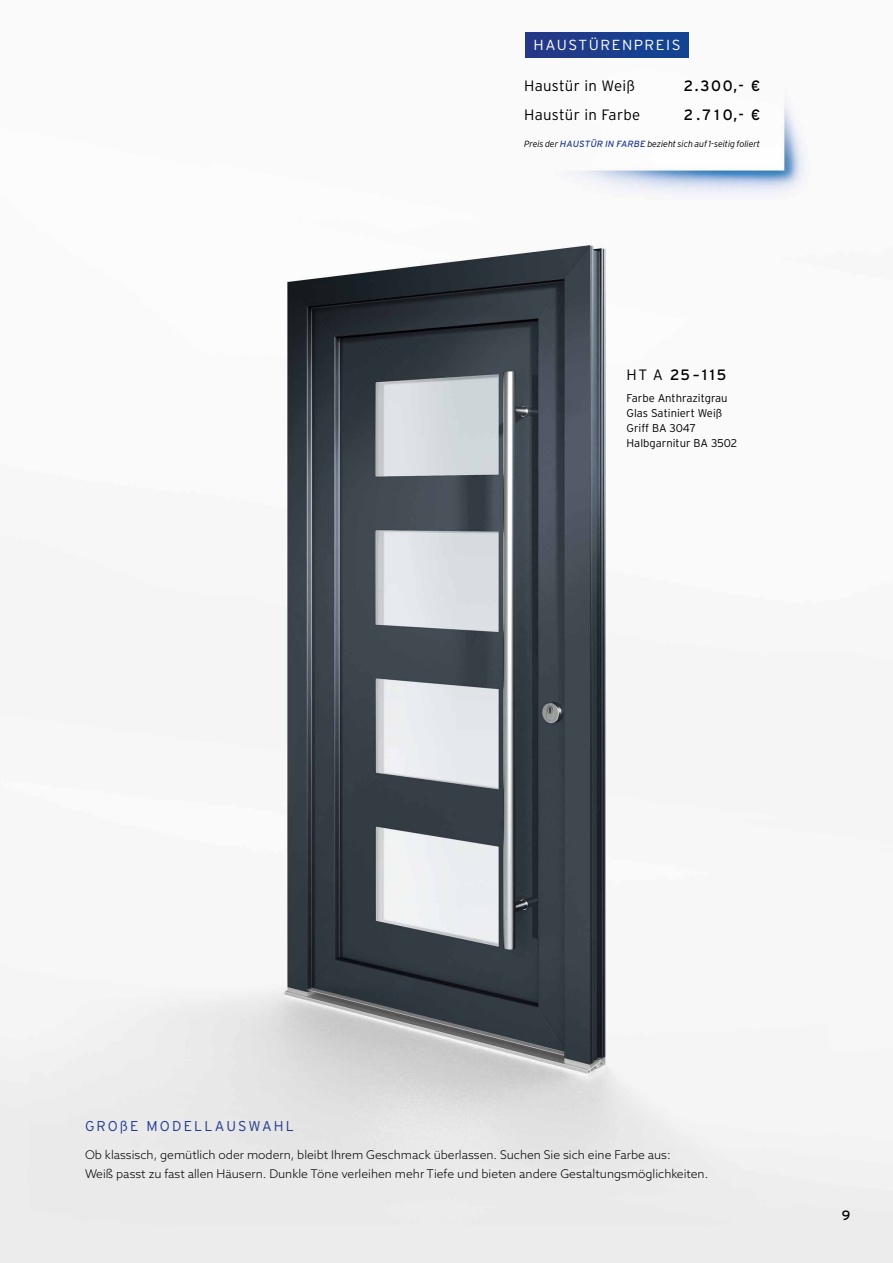
<style>
.page{position:relative;width:893px;height:1263px;background:#fff}
.page>*{position:absolute;margin:0;border:0;box-sizing:border-box;transform-origin:0 0}
.t1{font:300 15px "Interstate";letter-spacing:.02em;color:#000}
.t2{font:15px "Interstate";letter-spacing:.13em;color:#000}
.t3{font:300 14.55px "Interstate";letter-spacing:.1em;color:#fff}
.t4{font:300 14.25px "Interstate";letter-spacing:.15em;color:#213a8f}
.t5{font:13.5px "Interstate";color:#000}
.t6{font:300 12px/18.8px "Azo Sans";color:#000}
.t7{font:300 11.25px/15px "Interstate";color:#000}
.t8{font:italic 300 9px "Interstate";letter-spacing:-.01em;color:#000}
.s1{font-weight:400;color:#213a8f}
.s2{font-weight:300}
</style>
<div class="page">
<img style="left:0;top:98px;width:893px;height:1165px">
<div style="left:525px;top:32px;width:164px;height:26px;background:#1d3e8d"></div>
<p class="t3" style="left:534px;top:37px;width:149px">HAUSTÜRENPREIS</p>
<p class="t1" style="left:524px;top:77px;width:112px">Haustür in Weiß</p>
<p class="t2" style="left:684px;top:77px;width:78px">2.300,- €</p>
<p class="t1" style="left:524px;top:107px;width:118px">Haustür in Farbe</p>
<p class="t2" style="left:684px;top:107px;width:78px">2.710,- €</p>
<p class="t8" style="left:524px;top:139px;width:238px">Preis der <span class="s1">HAUSTÜR IN FARBE</span> bezieht sich auf 1-seitig foliert</p>
<p class="t2" style="left:627px;top:366px;width:101px"><span class="s2">HT A</span> 25–115</p>
<p class="t7" style="left:627px;top:390px;width:112px">Farbe Anthrazitgrau<br>Glas Satiniert Weiß<br>Griff BA 3047<br>Halbgarnitur BA 3502</p>
<p class="t4" style="left:85px;top:1118px;width:210px">GROßE MODELLAUSWAHL</p>
<p class="t6" style="left:85px;top:1145px;width:625px">Ob klassisch, gemütlich oder modern, bleibt Ihrem Geschmack überlassen. Suchen Sie sich eine Farbe aus:<br>Weiß passt zu fast allen Häusern. Dunkle Töne verleihen mehr Tiefe und bieten andere Gestaltungsmöglichkeiten.</p>
<p class="t5" style="left:842px;top:1208px;width:10px">9</p>
</div>
